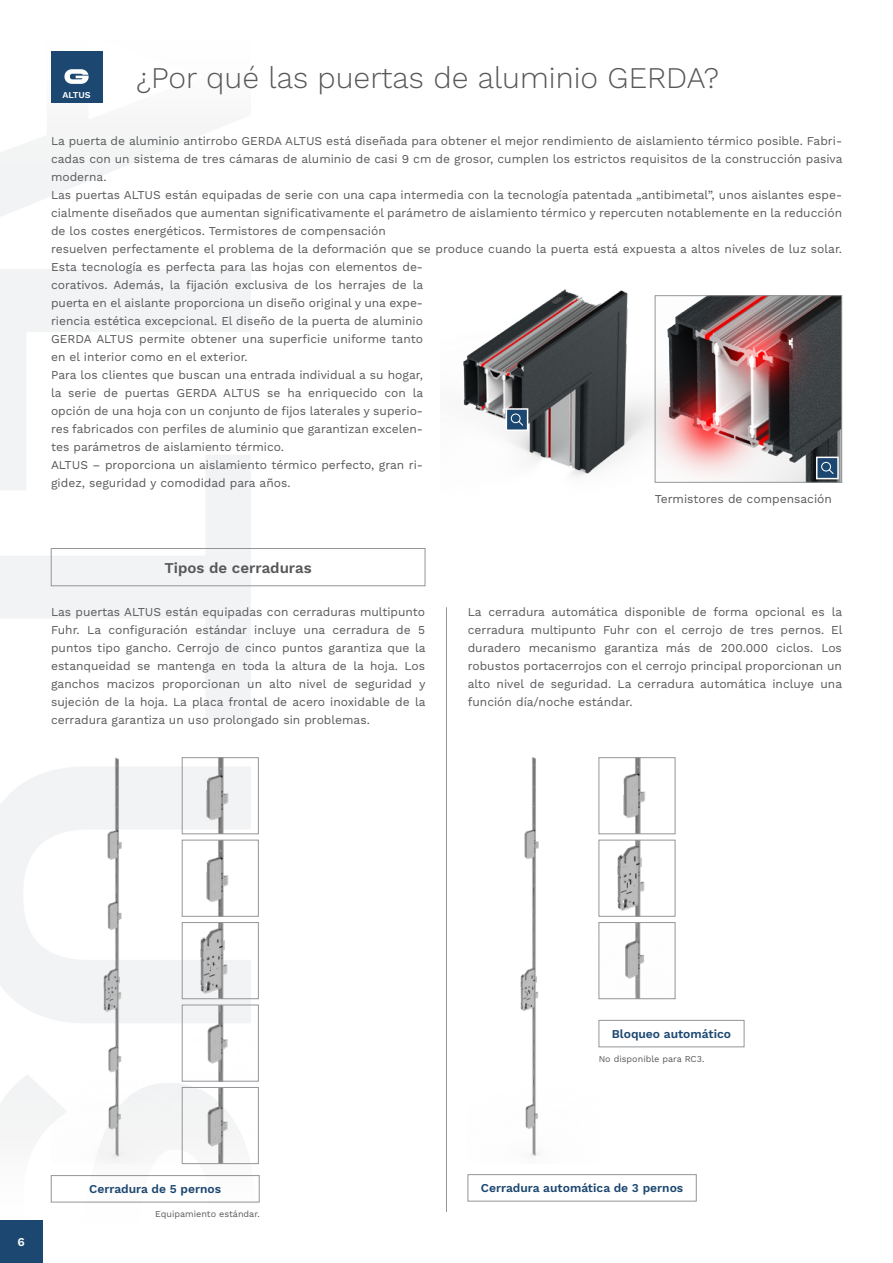
<style>
.page{position:relative;width:893px;height:1263px;background:#fff}
.page>*{position:absolute;margin:0;border:0;box-sizing:border-box;transform-origin:0 0}
.t1{font:300 30px "Work Sans";color:#57585a}
.t2{font:600 15px "Work Sans";color:#57585a}
.tekst_8_10{font:12px/18px "Work Sans";color:#57585a;text-align:justify}
.t3{font:600 12px "Work Sans";color:#1c4771}
.t4{font:600 12px "Work Sans";color:#fff}
.t5{font:9px "Work Sans";color:#57585a}
.t6{font:600 9px "Work Sans";color:#fff}
</style>
<div class="page">
<div style="left:0;top:0;width:893px;height:1263px;background:linear-gradient(to right,#fbfbfc,#fff)"></div>
<div style="left:0;top:1220px;width:43px;height:43px;background:#1c4771"></div>
<div style="left:51px;top:51px;width:51px;height:51px;background:#1c4771"></div>
<svg style="left:64px;top:69px;width:25px;height:15px"></svg>
<div style="left:51px;top:548px;width:374px;height:38px;border:1px solid #939598"></div>
<img style="left:440px;top:272px;width:240px;height:222px">
<div style="left:506px;top:408px;width:22px;height:23px;background:#1c4771;border:2px solid #fff"></div>
<svg style="left:511px;top:413px;width:12px;height:13px"></svg>
<img style="left:51px;top:757px;width:131px;height:407px">
<img style="left:468px;top:757px;width:131px;height:407px">
<img style="left:184px;top:759px;width:73px;height:73px">
<div style="left:182px;top:757px;width:77px;height:77px;border:1px solid #939598"></div>
<img style="left:184px;top:842px;width:73px;height:72px">
<div style="left:182px;top:840px;width:77px;height:76px;border:1px solid #939598"></div>
<img style="left:184px;top:924px;width:73px;height:73px">
<div style="left:182px;top:922px;width:77px;height:77px;border:1px solid #939598"></div>
<img style="left:184px;top:1007px;width:73px;height:72px">
<div style="left:182px;top:1005px;width:77px;height:76px;border:1px solid #939598"></div>
<img style="left:184px;top:1089px;width:73px;height:73px">
<div style="left:182px;top:1087px;width:77px;height:77px;border:1px solid #939598"></div>
<img style="left:601px;top:759px;width:72px;height:73px">
<div style="left:599px;top:757px;width:76px;height:77px;border:1px solid #939598"></div>
<img style="left:601px;top:842px;width:72px;height:72px">
<div style="left:599px;top:840px;width:76px;height:76px;border:1px solid #939598"></div>
<img style="left:601px;top:924px;width:72px;height:73px">
<div style="left:599px;top:922px;width:76px;height:77px;border:1px solid #939598"></div>
<img style="left:657px;top:297px;width:183px;height:183px">
<div style="left:655px;top:295px;width:187px;height:187px;border:1px solid #939598"></div>
<div style="left:599px;top:1020px;width:145px;height:27px;border:1px solid #939598"></div>
<div style="left:51px;top:1175px;width:208px;height:27px;border:1px solid #939598"></div>
<div style="left:468px;top:1174px;width:228px;height:27px;border:1px solid #939598"></div>
<hr style="left:446px;top:607px;width:1px;height:605px;background:#939598">
<div style="left:816px;top:457px;width:23px;height:22px;background:#1c4771;border:2px solid #fff"></div>
<svg style="left:821px;top:462px;width:13px;height:12px"></svg>
<p class="t6" style="left:62px;top:89px;width:30px">ALTUS</p>
<p class="t1" style="left:136px;top:60px;width:585px">¿Por qué las puertas de aluminio GERDA?</p>
<p class="tekst_8_10" style="left:51px;top:133px;width:793px">La puerta de aluminio antirrobo GERDA ALTUS está diseñada para obtener el mejor rendimiento de aislamiento térmico posible. Fabri&shy;cadas con un sistema de tres cámaras de aluminio de casi 9 cm de grosor, cumplen los estrictos requisitos de la construcción pasiva moderna.</p>
<p class="tekst_8_10" style="left:51px;top:187px;width:793px">Las puertas ALTUS están equipadas de serie con una capa intermedia con la tecnología patentada „antibimetal”, unos aislantes espe&shy;cialmente diseñados que aumentan significativamente el parámetro de aislamiento térmico y repercuten notablemente en la reducción de los costes energéticos. Termistores de compensación</p>
<p class="tekst_8_10" style="left:51px;top:241px;width:793px;text-align:left">resuelven perfectamente el problema de la deformación que se produce cuando la puerta está expuesta a altos niveles de luz solar.<br>Esta tecnología es perfecta para las hojas con elementos de-<br>corativos. Además, la fijación exclusiva de los herrajes de la<br>puerta en el aislante proporciona un diseño original y una expe-<br>riencia estética excepcional. El diseño de la puerta de aluminio<br>GERDA ALTUS permite obtener una superficie uniforme tanto<br>en el interior como en el exterior.</p>
<p class="tekst_8_10" style="left:51px;top:367px;width:374px">Para los clientes que buscan una entrada individual a su hogar, la serie de puertas GERDA ALTUS se ha enriquecido con la opción de una hoja con un conjunto de fijos laterales y superio&shy;res fabricados con perfiles de aluminio que garantizan excelen&shy;tes parámetros de aislamiento térmico.</p>
<p class="tekst_8_10" style="left:51px;top:457px;width:374px">ALTUS – proporciona un aislamiento térmico perfecto, gran ri&shy;gidez, seguridad y comodidad para años.</p>
<p class="t2" style="left:165px;top:559px;width:149px">Tipos de cerraduras</p>
<p class="tekst_8_10" style="left:51px;top:604px;width:376px">Las puertas ALTUS están equipadas con cerraduras multipunto Fuhr. La configuración estándar incluye una cerradura de 5 puntos tipo gancho. Cerrojo de cinco puntos garantiza que la estanqueidad se mantenga en toda la altura de la hoja. Los ganchos macizos proporcionan un alto nivel de seguridad y sujeción de la hoja. La placa frontal de acero inoxidable de la cerradura garantiza un uso prolongado sin problemas.</p>
<p class="tekst_8_10" style="left:655px;top:491px;width:179px">Termistores de compensación</p>
<p class="tekst_8_10" style="left:468px;top:604px;width:376px">La cerradura automática disponible de forma opcional es la cerradura multipunto Fuhr con el cerrojo de tres pernos. El duradero mecanismo garantiza más de 200.000 ciclos. Los robustos portacerrojos con el cerrojo principal proporcionan un alto nivel de seguridad. La cerradura automática incluye una función día/noche estándar.</p>
<p class="t4" style="left:18px;top:1235px;width:9px">6</p>
<p class="t3" style="left:612px;top:1027px;width:121px">Bloqueo automático</p>
<p class="t5" style="left:599px;top:1054px;width:107px">No disponible para RC3.</p>
<p class="t3" style="left:89px;top:1182px;width:133px">Cerradura de 5 pernos</p>
<p class="t3" style="left:481px;top:1181px;width:204px">Cerradura automática de 3 pernos</p>
<p class="t5" style="left:155px;top:1208px;width:106px">Equipamiento estándar.</p>
</div>
